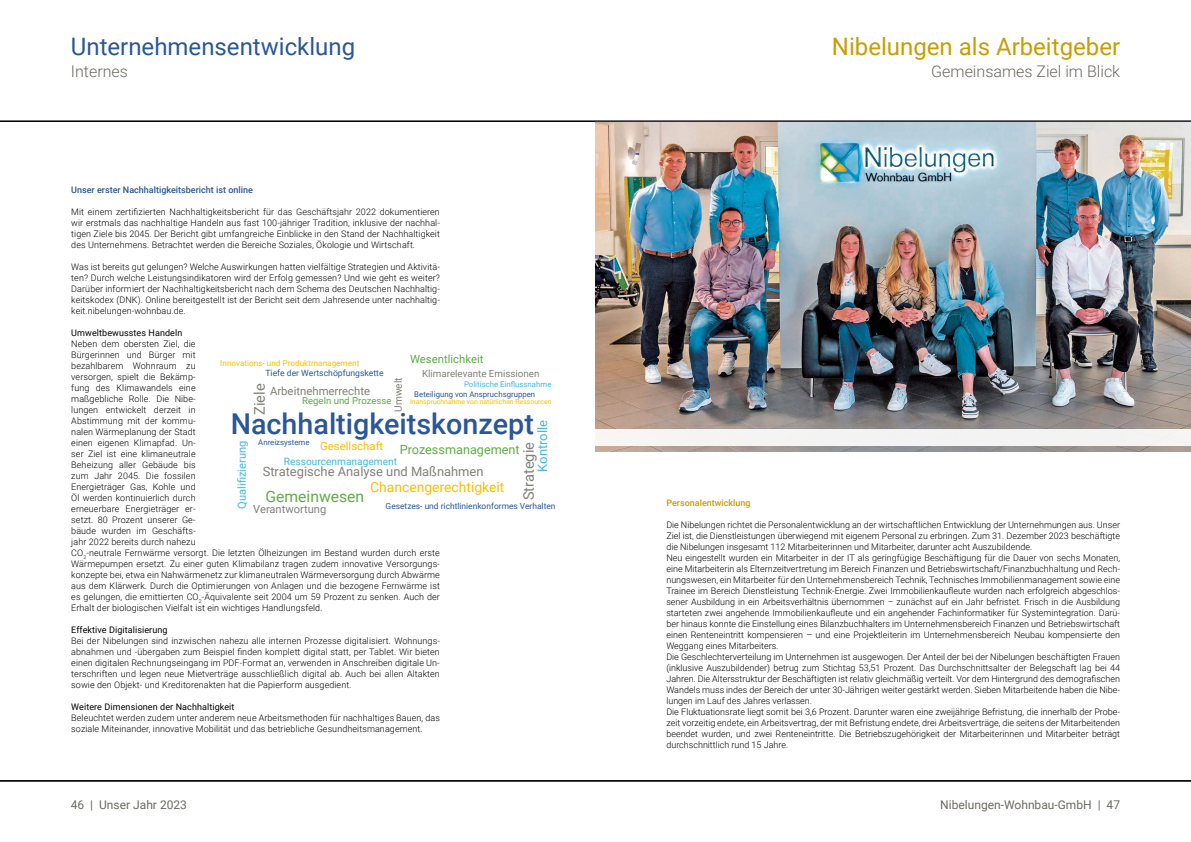
<style>
.page{position:relative;width:1191px;height:842px;background:#fff}
.page>*{position:absolute;margin:0;border:0;box-sizing:border-box;transform-origin:0 0}
.t1{font:500 28.7px "Roboto";color:#2a5797}
.t2{font:24px "Roboto";color:#c89d05}
.t3{font:24px "Roboto";color:#2a5797}
.t4{font:300 16px "Roboto";color:#6c6a63}
.t5{font:15.7px "Roboto";color:#5ead44}
.t6{font:14.7px "Roboto";color:#81807a}
.t7{font:14.6px "Roboto";color:#81807a}
.t8{font:13.9px "Roboto";color:#fbbe00}
.t9{font:13px "Roboto";color:#42b8df}
.t10{font:12.9px "Roboto";color:#81807a}
.t11{font:12.7px "Roboto";color:#5ead44}
.t12{font:12px "Roboto";color:#6c6a63}
.t13{font:11.4px "Roboto";color:#81807a}
.t14{font:11.4px "Roboto";color:#fbbe00}
.t15{font:11.3px "Roboto";color:#5ead44}
.t16{font:11.1px "Roboto";color:#42b8df}
.t17{font:11.1px "Roboto";color:#81807a}
.t18{font:10.2px "Roboto";color:#42b8df}
.t19{font:10.2px "Roboto";color:#81807a}
.t20{font:9.8px "Roboto";color:#81807a}
.t21{font:9.6px "Roboto";color:#5ead44}
.t22{font:300 9px/11px "Roboto";color:#000}
.t23{font:9px "Roboto";letter-spacing:.01em;color:#000}
.t24{font:500 9px "Roboto";color:#2a5797}
.t25{font:500 9px "Roboto";color:#c89d05}
.t26{font:8.6px "Roboto";color:#2a5797}
.t27{font:8.4px "Roboto";color:#2a5797}
.t28{font:8.2px "Roboto";color:#fbbe00}
.t29{font:7.8px "Roboto";color:#2a5797}
.t30{font:7.8px "Roboto";color:#42b8df}
.t31{font:6.9px "Roboto";color:#fbbe00}
</style>
<div class="page">
<img style="left:0;top:121px;width:1191px;height:660px">
<h2 class="t3" style="left:71px;top:30px;width:286px">Unternehmensentwicklung</h2>
<h3 class="t4" style="left:71px;top:60px;width:58px">Internes</h3>
<p class="t24" style="left:71px;top:183px;width:183px">Unser erster Nachhaltigkeitsbericht ist online</p>
<p class="t22" style="left:71px;top:205px;width:370px;text-align:justify">Mit einem zertifizierten Nachhaltigkeitsbericht für das Geschäftsjahr 2022 dokumentieren wir erstmals das nachhaltige Handeln aus fast 100-jähriger Tradition, inklusive der nachhal&shy;tigen Ziele bis 2045. Der Bericht gibt umfangreiche Einblicke in den Stand der Nachhaltigkeit des Unternehmens. Betrachtet werden die Bereiche Soziales, Ökologie und Wirtschaft.</p>
<p class="t22" style="left:71px;top:260px;width:370px;text-align:justify">Was ist bereits gut gelungen? Welche Auswirkungen hatten vielfältige Strategien und Aktivitä&shy;ten? Durch welche Leistungsindikatoren wird der Erfolg gemessen? Und wie geht es weiter?<br>Darüber informiert der Nachhaltigkeitsbericht nach dem Schema des Deutschen Nachhaltig&shy;keitskodex (DNK). Online bereitgestellt ist der Bericht seit dem Jahresende unter nachhaltig&shy;keit.nibelungen-wohnbau.de.</p>
<p class="t23" style="left:71px;top:326px;width:113px">Umweltbewusstes Handeln</p>
<p class="t22" style="left:71px;top:337px;width:370px">Neben dem obersten Ziel, die<br>Bürgerinnen und Bürger mit<br>bezahlbarem Wohnraum zu<br>versorgen, spielt die Bekämp-<br>fung des Klimawandels eine<br>maßgebliche Rolle. Die Nibe-<br>lungen entwickelt derzeit in<br>Abstimmung mit der kommu-<br>nalen Wärmeplanung der Stadt<br>einen eigenen Klimapfad. Un-<br>ser Ziel ist eine klimaneutrale<br>Beheizung aller Gebäude bis<br>zum Jahr 2045. Die fossilen<br>Energieträger Gas, Kohle und<br>Öl werden kontinuierlich durch<br>erneuerbare Energieträger er-<br>setzt. 80 Prozent unserer Ge-<br>bäude wurden im Geschäfts-<br>jahr 2022 bereits durch nahezu<br>CO<sub>2</sub>-neutrale Fernwärme versorgt. Die letzten Ölheizungen im Bestand wurden durch erste Wärmepumpen ersetzt. Zu einer guten Klimabilanz tragen zudem innovative Versorgungs&shy;konzepte bei, etwa ein Nahwärmenetz zur klimaneutralen Wärmeversorgung durch Abwärme aus dem Klärwerk. Durch die Optimierungen von Anlagen und die bezogene Fernwärme ist es gelungen, die emittierten CO<sub>2</sub>-Äquivalente seit 2004 um 59 Prozent zu senken. Auch der Erhalt der biologischen Vielfalt ist ein wichtiges Handlungsfeld.</p>
<p class="t23" style="left:71px;top:623px;width:98px">Effektive Digitalisierung</p>
<p class="t22" style="left:71px;top:634px;width:370px;text-align:justify">Bei der Nibelungen sind inzwischen nahezu alle internen Prozesse digitalisiert. Wohnungs&shy;abnahmen und -übergaben zum Beispiel finden komplett digital statt, per Tablet. Wir bieten einen digitalen Rechnungseingang im PDF-Format an, verwenden in Anschreiben digitale Un&shy;terschriften und legen neue Mietverträge ausschließlich digital ab. Auch bei allen Altakten sowie den Objekt- und Kreditorenakten hat die Papierform ausgedient.</p>
<p class="t23" style="left:71px;top:700px;width:165px">Weitere Dimensionen der Nachhaltigkeit</p>
<p class="t22" style="left:71px;top:711px;width:370px">Beleuchtet werden zudem unter anderem neue Arbeitsmethoden für nachhaltiges Bauen, das soziale Miteinander, innovative Mobilität und das betriebliche Gesundheitsmanagement.</p>
<p class="t15" style="left:410px;top:351px;width:75px">Wesentlichkeit</p>
<p class="t28" style="left:220px;top:357px;width:140px">Innovations- und Produktmanagement</p>
<p class="t26" style="left:265px;top:367px;width:120px">Tiefe der Wertschöpfungskette</p>
<p class="t20" style="left:422px;top:366px;width:119px">Klimarelevante Emissionen</p>
<p class="t19" style="left:391px;top:412px;width:36px;rotate:-90deg">Umwelt</p>
<p class="t30" style="left:464px;top:379px;width:89px">Politische Einflussnahme</p>
<h3 class="t6" style="left:249px;top:415px;width:33px;rotate:-90deg">Ziele</h3>
<p class="t13" style="left:270px;top:383px;width:102px">Arbeitnehmerrechte</p>
<h1 class="t1" style="left:231px;top:404px;width:305px">Nachhaltigkeitskonzept</h1>
<p class="t29" style="left:414px;top:389px;width:122px">Beteiligung von Anspruchsgruppen</p>
<p class="t21" style="left:302px;top:394px;width:91px">Regeln und Prozesse</p>
<p class="t31" style="left:410px;top:397px;width:143px">Inanspruchnahme von natürlichen Ressourcen</p>
<h3 class="t9" style="left:533px;top:472px;width:53px;rotate:-90deg">Kontrolle</h3>
<p class="t29" style="left:258px;top:437px;width:53px">Anreizsysteme</p>
<p class="t14" style="left:320px;top:438px;width:65px">Gesellschaft</p>
<p class="t18" style="left:284px;top:454px;width:114px">Ressourcenmanagement</p>
<p class="t16" style="left:234px;top:509px;width:69px;rotate:-90deg">Qualifizierung</p>
<h3 class="t7" style="left:518px;top:500px;width:60px;rotate:-90deg">Strategie</h3>
<h3 class="t11" style="left:400px;top:440px;width:121px">Prozessmanagement</h3>
<h3 class="t10" style="left:263px;top:462px;width:222px">Strategische Analyse und Maßnahmen</h3>
<h3 class="t8" style="left:370px;top:478px;width:136px">Chancengerechtigkeit</h3>
<h3 class="t5" style="left:265px;top:486px;width:100px">Gemeinwesen</h3>
<p class="t27" style="left:385px;top:500px;width:171px">Gesetzes- und richtlinienkonformes Verhalten</p>
<p class="t17" style="left:253px;top:501px;width:74px">Verantwortung</p>
<h3 class="t12" style="left:71px;top:796px;width:118px">46 | Unser Jahr 2023</h3>
<h2 class="t2" style="left:832px;top:30px;width:290px">Nibelungen als Arbeitgeber</h2>
<h3 class="t4" style="left:931px;top:60px;width:190px">Gemeinsames Ziel im Blick</h3>
<p class="t25" style="left:666px;top:496px;width:86px">Personalentwicklung</p>
<p class="t22" style="left:666px;top:519px;width:455px">Die Nibelungen richtet die Personalentwicklung an der wirtschaftlichen Entwicklung der Unternehmungen aus. Unser Ziel ist, die Dienstleistungen überwiegend mit eigenem Personal zu erbringen. Zum 31. Dezember 2023 beschäftigte die Nibelungen insgesamt 112 Mitarbeiterinnen und Mitarbeiter, darunter acht Auszubildende.<br>Neu eingestellt wurden ein Mitarbeiter in der IT als geringfügige Beschäftigung für die Dauer von sechs Monaten, eine Mitarbeiterin als Elternzeitvertretung im Bereich Finanzen und Betriebswirtschaft/Finanzbuchhaltung und Rech&shy;nungswesen, ein Mitarbeiter für den Unternehmensbereich Technik, Technisches Immobilienmanagement sowie eine Trainee im Bereich Dienstleistung Technik-Energie. Zwei Immobilienkaufleute wurden nach erfolgreich abgeschlos&shy;sener Ausbildung in ein Arbeitsverhältnis übernommen – zunächst auf ein Jahr befristet. Frisch in die Ausbildung starteten zwei angehende Immobilienkaufleute und ein angehender Fachinformatiker für Systemintegration. Darü&shy;ber hinaus konnte die Einstellung eines Bilanzbuchhalters im Unternehmensbereich Finanzen und Betriebswirtschaft einen Renteneintritt kompensieren – und eine Projektleiterin im Unternehmensbereich Neubau kompensierte den Weggang eines Mitarbeiters.<br>Die Geschlechterverteilung im Unternehmen ist ausgewogen. Der Anteil der bei der Nibelungen beschäftigten Frauen (inklusive Auszubildender) betrug zum Stichtag 53,51 Prozent. Das Durchschnittsalter der Belegschaft lag bei 44<br>Jahren. Die Altersstruktur der Beschäftigten ist relativ gleichmäßig verteilt. Vor dem Hintergrund des demografischen Wandels muss indes der Bereich der unter 30-Jährigen weiter gestärkt werden. Sieben Mitarbeitende haben die Nibe&shy;lungen im Lauf des Jahres verlassen.<br>Die Fluktuationsrate liegt somit bei 3,6 Prozent. Darunter waren eine zweijährige Befristung, die innerhalb der Probe&shy;zeit vorzeitig endete, ein Arbeitsvertrag, der mit Befristung endete, drei Arbeitsverträge, die seitens der Mitarbeitenden beendet wurden, und zwei Renteneintritte. Die Betriebszugehörigkeit der Mitarbeiterinnen und Mitarbeiter beträgt durchschnittlich rund 15 Jahre.</p>
<h3 class="t12" style="left:940px;top:796px;width:181px">Nibelungen-Wohnbau-GmbH | 47</h3>
</div>
